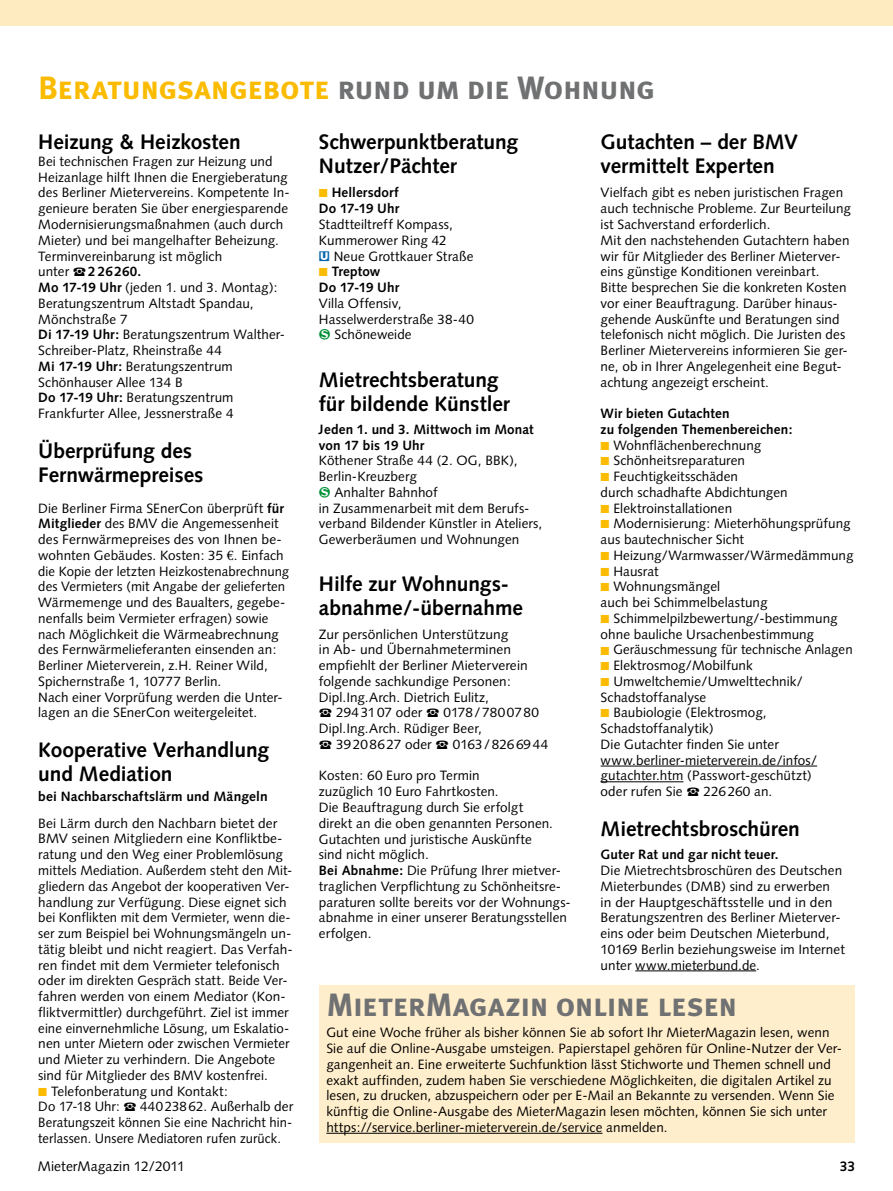
<style>
.page{position:relative;width:893px;height:1191px;background:#fff}
.page>*{position:absolute;margin:0;border:0;box-sizing:border-box;transform-origin:0 0}
.t1{font:32.25px "Meta Plus Bold Caps";letter-spacing:-.015em;color:#fabb00}
.t2{font:32.25px "Meta Plus Bold Caps";letter-spacing:-.015em;color:#707172}
.t3{font:700 21px/24px "Syntax";color:#000}
.t4{font:13.8px "Syntax";letter-spacing:.005em;color:#000}
.t5{font:700 13.8px "Syntax";color:#000}
.t6{font:13.5px/15.8px "Syntax";letter-spacing:.005em;color:#000}
.t7{font:700 13.5px/15.8px "Syntax";letter-spacing:.01em;color:#000}
.s1{color:#707172}
.s2{font-family:"European Pi Three"}
.s3{font-weight:700}
.s4{font-family:"Euro Serif"}
.s5{font-family:"European Pi Three";color:#fabb00}
.s6{font-family:"European Pi Three";font-weight:400;color:#fabb00}
.s7{font-family:"Bundesbahn Pi Two";color:#0064ad}
.s8{font-family:"Bundesbahn Pi Two";color:#009037}
</style>
<div class="page">
<div style="left:0;top:0;width:893px;height:26px;background:#ffebc0"></div>
<hr style="left:601px;top:765px;width:216px;height:1px;background:#000">
<hr style="left:601px;top:781px;width:82px;height:1px;background:#000">
<hr style="left:635px;top:970px;width:121px;height:1px;background:#000">
<div style="left:319px;top:985px;width:536px;height:157px;background:#ffeecb"></div>
<hr style="left:326px;top:1133px;width:276px;height:1px;background:#000">
<h1 class="t1" style="left:38px;top:69px;width:618px">Beratungsangebote <span class="s1">rund um die Wohnung</span></h1>
<h2 class="t3" style="left:38px;top:130px;width:204px">Heizung &amp; Heizkosten</h2>
<p class="t6" style="left:38px;top:153px;width:253px">Bei technischen Fragen zur Heizung und Heizanlage hilft Ihnen die Energieberatung des Berliner Mietervereins. Kompetente In&shy;genieure beraten Sie über energiesparende Modernisierungsmaßnahmen (auch durch Mieter) und bei mangelhafter Beheizung.<br>Terminvereinbarung ist möglich<br>unter <span class="s2">S</span> <span class="s3">2 26 260.<br>Mo 17-19 Uhr</span> (jeden 1. und 3. Montag):<br>Beratungszentrum Altstadt Spandau, Mönchstraße 7<br><span class="s3">Di 17-19 Uhr:</span> Beratungszentrum Walther-Schreiber-Platz, Rheinstraße 44<br><span class="s3">Mi 17-19 Uhr:</span> Beratungszentrum Schönhauser Allee 134 B<br><span class="s3">Do 17-19 Uhr:</span> Beratungszentrum Frankfurter Allee, Jessnerstraße 4</p>
<h2 class="t3" style="left:38px;top:439px;width:167px">Überprüfung des<br>Fernwärmepreises</h2>
<p class="t6" style="left:38px;top:500px;width:252px">Die Berliner Firma SEnerCon überprüft <span class="s3">für Mitglieder</span> des BMV die Angemessenheit des Fernwärmepreises des von Ihnen be&shy;wohnten Gebäudes. Kosten: 35 <span class="s4">E</span>. Einfach die Kopie der letzten Heizkostenabrechnung des Vermieters (mit Angabe der geliefer ten Wärmemenge und des Baualters, gegebe&shy;nenfalls beim Vermieter erfragen) sowie nach Möglichkeit die Wärmeabrechnung des Fernwärmelieferanten einsenden an:<br>Berliner Mieterverein, z.H. Reiner Wild, Spichernstraße 1, 10777 Berlin.<br>Nach einer Vorprüfung werden die Unter&shy;lagen an die SEnerCon weitergeleitet.</p>
<h2 class="t3" style="left:38px;top:738px;width:232px">Kooperative Verhandlung und Mediation</h2>
<p class="t7" style="left:38px;top:788px;width:231px">bei Nachbarschaftslärm und Mängeln</p>
<p class="t6" style="left:38px;top:815px;width:257px">Bei Lärm durch den Nachbarn bietet der BMV seinen Mitgliedern eine Konfliktbe&shy;ratung und den Weg einer Problemlösung mittels Mediation. Außerdem steht den Mit&shy;gliedern das Angebot der kooperativen Ver&shy;handlung zur Verfügung. Diese eignet sich bei Konflikten mit dem Vermieter, wenn die - ser zum Beispiel bei Wohnungsmängeln un - tätig bleibt und nicht reagiert. Das Verfah&shy;ren findet mit dem Vermieter telefonisch oder im direkten Gespräch statt. Beide Ver&shy;fahren werden von einem Mediator (Ko n - fliktvermittler) durchgeführt. Ziel ist immer eine einvernehmliche Lösung, um Eskalatio&shy;nen unter Mietern oder zwischen Vermieter und Mieter zu verhindern. Die Angebote sind für Mitglieder des BMV kostenfrei.<br><span class="s5">K</span> Telefonberatung und Kontakt:<br>Do 17-18 Uhr: <span class="s2">S</span> 44023862. Außerhalb der Beratungszeit können Sie eine Nachricht hin - terlassen. Unsere Mediatoren rufen zurück.</p>
<h2 class="t3" style="left:319px;top:130px;width:201px">Schwerpunktberatung<br>Nutzer/Pächter</h2>
<p class="t7" style="left:319px;top:185px;width:82px"><span class="s6">K</span> Hellersdorf<br>Do 17-19 Uhr</p>
<p class="t6" style="left:319px;top:216px;width:156px">Stadtteiltreff Kompass,<br>Kummerower Ring 42<br><span class="s7">u</span> Neue Grottkauer Straße<br><span class="s5">K</span> <span class="s3">Treptow<br>Do 17-19 Uhr</span></p>
<p class="t6" style="left:319px;top:295px;width:157px">Villa Offensiv,<br>Hasselwerderstraße 38-40 <span class="s8">i</span> Schöneweide</p>
<h2 class="t3" style="left:319px;top:367px;width:192px">Mietrechtsberatung für bildende Künstler</h2>
<p class="t7" style="left:319px;top:421px;width:216px">Jeden 1. und 3. Mittwoch im Monat von 17 bis 19 Uhr</p>
<p class="t6" style="left:319px;top:453px;width:225px">Köthener Straße 44 (2. OG, BBK),<br>Berlin-Kreuzberg<br><span class="s8">i</span> Anhalter Bahnhof<br>in Zusammenarbeit mit dem Berufs&shy;verband Bildender Künstler in Ateliers,<br>Gewerberäumen und Wohnungen</p>
<h2 class="t3" style="left:319px;top:572px;width:206px">Hilfe zur Wohnungs&shy;abnahme/-übernahme</h2>
<p class="t6" style="left:319px;top:626px;width:231px">Zur persönlichen Unterstützung<br>in Ab- und Übernahmeterminen empfiehlt der Berliner Mieterverein folgende sachkundige Personen:<br>Dipl.Ing.Arch. Dietrich Eulitz,<br><span class="s2">S</span> 29431 07 oder <span class="s2">S</span> 0178 / 780 0780<br>Dipl.Ing.Arch. Rüdiger Beer,<br><span class="s2">S</span> 392086 27 oder <span class="s2">S</span> 0163 / 8266944</p>
<p class="t6" style="left:319px;top:768px;width:253px">Kosten: 60 Euro pro Termin<br>zuzüglich 10 Euro Fahrtkosten.<br>Die Beauftragung durch Sie erfolgt<br>direkt an die oben genannten Personen.<br>Gutachten und juristische Auskünfte<br>sind nicht möglich.<br><span class="s3">Bei Abnahme:</span> Die Prüfung Ihrer mietver&shy;traglichen Verpflichtung zu Schönheitsre&shy;paraturen sollte bereits vor der Wohnungs&shy;abnahme in einer unserer Beratungsstellen erfolgen.</p>
<h2 class="t3" style="left:601px;top:130px;width:199px">Gutachten – der BMV vermittelt Experten</h2>
<p class="t6" style="left:601px;top:185px;width:252px">Vielfach gibt es neben juristischen Fragen auch technische Probleme. Zur Beurteilung ist Sachverstand erforderlich.<br>Mit den nachstehenden Gutachtern haben wir für Mitglieder des Berliner Mieterver&shy;eins günstige Konditionen vereinbart.<br>Bitte besprechen Sie die konkreten Kosten vor einer Beauftragung. Darüber hinaus&shy;gehende Auskünfte und Beratungen sind telefonisch nicht möglich. Die Juristen des Berliner Mietervereins informieren Sie ger&shy;ne, ob in Ihrer Angelegenheit eine Begut&shy;achtung angezeigt erscheint.</p>
<p class="t6" style="left:601px;top:405px;width:254px"><span class="s3">Wir bieten Gutachten<br>zu folgenden Themenbereichen:<br></span><span class="s5">K</span> Wohnflächenberechnung<br><span class="s5">K</span> Schönheitsreparaturen<br><span class="s5">K</span> Feuchtigkeitsschäden<br>durch schadhafte Abdichtungen<br><span class="s5">K</span> Elektroinstallationen<br><span class="s5">K</span> Modernisierung: Mieterhöhungsprüfung aus bautechnischer Sicht<br><span class="s5">K</span> Heizung/Warmwasser/Wärmedämmung<br><span class="s5">K</span> Hausrat<br><span class="s5">K</span> Wohnungsmängel<br>auch bei Schimmelbelastung<br><span class="s5">K</span> Schimmelpilzbewertung/-bestimmung ohne bauliche Ursachenbestimmung<br><span class="s5">K</span> Geräuschmessung für technische Anlagen<br><span class="s5">K</span> Elektrosmog/Mobilfunk<br><span class="s5">K</span> Umweltchemie/Umwelttechnik/<br>Schadstoffanalyse<br><span class="s5">K</span> Baubiologie (Elektrosmog,<br>Schadstoffanalytik)<br>Die Gutachter finden Sie unter www.berliner-mieterverein.de/infos/ gutachter.htm (Passwort-geschützt)<br>oder rufen Sie <span class="s2">S</span> 226260 an.</p>
<h2 class="t3" style="left:601px;top:817px;width:201px">Mietrechtsbroschüren</h2>
<p class="t7" style="left:601px;top:846px;width:180px">Guter Rat und gar nicht teuer.</p>
<p class="t6" style="left:601px;top:862px;width:246px">Die Mietrechtsbroschüren des Deutschen Mieterbundes (DMB) sind zu erwerben<br>in der Hauptgeschäftsstelle und in den Beratungszentren des Berliner Mieterver&shy;eins oder beim Deutschen Mieterbund, 10169 Berlin beziehungsweise im Internet unter www.mieterbund.de.</p>
<h1 class="t2" style="left:326px;top:985px;width:412px">MieterMagazin online lesen</h1>
<p class="t6" style="left:326px;top:1024px;width:517px">Gut eine Woche früher als bisher können Sie ab sofort Ihr MieterMagazin lesen, wenn Sie auf die Online-Ausgabe umsteigen. Papierstapel gehören für Online-Nutzer der Ver&shy;gangenheit an. Eine erweiterte Suchfunktion lässt Stichworte und Themen schnell und exakt auffinden, zudem haben Sie verschiedene Möglichkeiten, die digitalen Artikel zu lesen, zu drucken, abzuspeichern oder per E-Mail an Bekannte zu versenden. Wenn Sie künftig die Online-Ausgabe des MieterMagazin lesen möchten, können Sie sich unter https://service.berliner-mieterverein.de/service anmelden.</p>
<p class="t4" style="left:38px;top:1157px;width:149px">MieterMagazin 12/2011</p>
<p class="t5" style="left:840px;top:1158px;width:17px">33</p>
</div>
